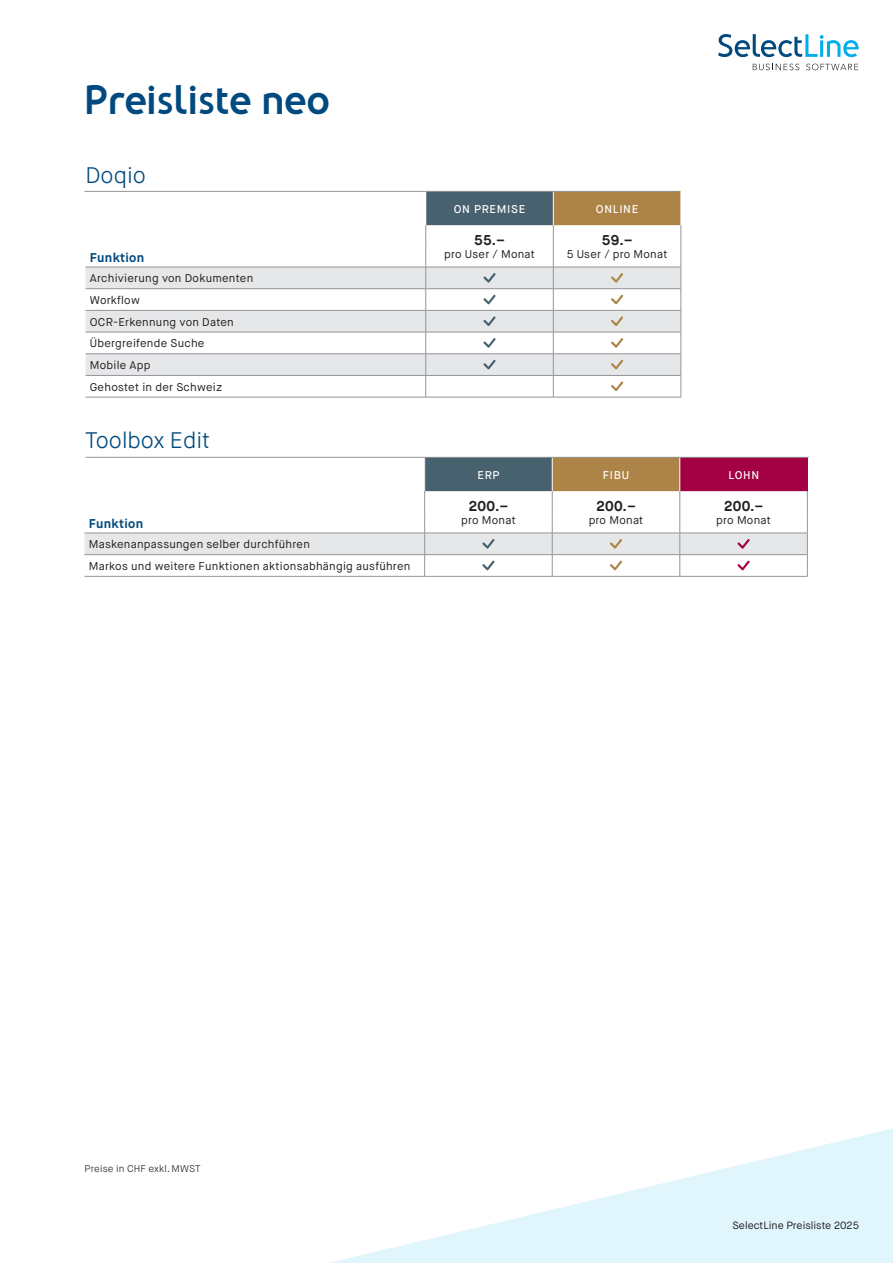
<style>
.page{position:relative;width:893px;height:1263px;background:#fff}
.page>*{position:absolute;margin:0;border:0;box-sizing:border-box;transform-origin:0 0}
.t1{font:700 37.5px "Nevo";letter-spacing:-.02em;color:#004a7f}
.t2{font:300 22.5px "Maison Neue";color:#004a7f}
.t3{font:700 14.25px "Maison Neue";letter-spacing:.02em;color:#231f20}
.t4{font:700 12.75px "Maison Neue";letter-spacing:.02em;color:#004a7f}
.t5{font:11.25px/21.8px "Maison Neue";letter-spacing:.02em;color:#231f20}
.t6{font:500 11.25px "Maison Neue";letter-spacing:.06em;color:#fff}
.t7{font:10.5px "Maison Neue";color:#231f20}
.t8{font:300 9.75px "Maison Neue";letter-spacing:.015em;color:#231f20}
</style>
<div class="page">
<svg style="left:330px;top:1128px;width:563px;height:135px"></svg>
<svg style="left:753px;top:64px;width:46px;height:6px"></svg>
<svg style="left:806px;top:64px;width:52px;height:6px"></svg>
<svg style="left:718px;top:34px;width:141px;height:23px"></svg>
<div style="left:426px;top:191px;width:127px;height:34px;background:#48616e"></div>
<div style="left:553px;top:191px;width:128px;height:34px;background:#ad8447"></div>
<svg style="left:86px;top:268px;width:339px;height:107px;fill:#e6e7e9"></svg>
<hr style="left:680px;top:191px;width:1px;height:34px;background:#fff">
<hr style="left:553px;top:191px;width:1px;height:34px;background:#fff">
<hr style="left:86px;top:267px;width:340px;height:1px;background:#939598">
<hr style="left:86px;top:288px;width:340px;height:1px;background:#939598">
<hr style="left:86px;top:310px;width:340px;height:1px;background:#939598">
<hr style="left:86px;top:332px;width:340px;height:1px;background:#939598">
<hr style="left:86px;top:353px;width:340px;height:1px;background:#939598">
<hr style="left:86px;top:375px;width:340px;height:1px;background:#939598">
<hr style="left:86px;top:397px;width:340px;height:1px;background:#939598">
<hr style="left:426px;top:397px;width:127px;height:1px;background:#939598">
<hr style="left:553px;top:397px;width:128px;height:1px;background:#939598">
<svg style="left:425px;top:225px;width:257px;height:172px"></svg>
<div style="left:425px;top:457px;width:127px;height:34px;background:#48616e"></div>
<div style="left:552px;top:457px;width:128px;height:34px;background:#ad8447"></div>
<div style="left:680px;top:457px;width:127px;height:34px;background:#a30143"></div>
<hr style="left:679px;top:457px;width:1px;height:34px;background:#fff">
<hr style="left:552px;top:457px;width:1px;height:34px;background:#fff">
<hr style="left:84px;top:576px;width:341px;height:1px;background:#939598">
<hr style="left:425px;top:576px;width:127px;height:1px;background:#939598">
<hr style="left:552px;top:576px;width:128px;height:1px;background:#939598">
<hr style="left:680px;top:576px;width:127px;height:1px;background:#939598">
<svg style="left:84px;top:491px;width:724px;height:85px"></svg>
<hr style="left:84px;top:191px;width:593px;height:1px;background:#939598">
<hr style="left:86px;top:457px;width:723px;height:1px;background:#939598">
<h1 class="t1" style="left:84px;top:77px;width:247px">Preisliste neo</h1>
<h2 class="t2" style="left:86px;top:161px;width:62px">Doqio</h2>
<p class="t6" style="left:454px;top:202px;width:73px">ON PREMISE</p>
<p class="t6" style="left:596px;top:202px;width:44px">ONLINE</p>
<p class="t3" style="left:474px;top:231px;width:32px">55.–</p>
<p class="t5" style="left:444px;top:244px;width:92px">pro User / Monat</p>
<p class="t3" style="left:602px;top:231px;width:32px">59.–</p>
<p class="t4" style="left:90px;top:249px;width:56px">Funktion</p>
<p class="t5" style="left:567px;top:244px;width:102px">5 User / pro Monat</p>
<p class="t5" style="left:90px;top:268px;width:165px">Archivierung von Dokumenten<br>Workflow<br>OCR-Erkennung von Daten<br>Übergreifende Suche<br>Mobile App<br>Gehostet in der Schweiz</p>
<h2 class="t2" style="left:85px;top:426px;width:127px">Toolbox Edit</h2>
<p class="t6" style="left:477px;top:467px;width:24px">ERP</p>
<p class="t6" style="left:603px;top:467px;width:28px">FIBU</p>
<p class="t6" style="left:728px;top:467px;width:32px">LOHN</p>
<p class="t3" style="left:469px;top:497px;width:41px">200.–</p>
<p class="t5" style="left:461px;top:510px;width:56px">pro Monat</p>
<p class="t3" style="left:596px;top:497px;width:41px">200.–</p>
<p class="t5" style="left:589px;top:510px;width:56px">pro Monat</p>
<p class="t3" style="left:724px;top:497px;width:41px">200.–</p>
<p class="t4" style="left:89px;top:515px;width:56px">Funktion</p>
<p class="t5" style="left:716px;top:510px;width:56px">pro Monat</p>
<p class="t5" style="left:89px;top:533px;width:323px">Maskenanpassungen selber durchführen<br>Markos und weitere Funktionen aktionsabhängig ausführen</p>
<p class="t8" style="left:84px;top:1162px;width:118px">Preise in CHF exkl. MWST</p>
<p class="t7" style="left:732px;top:1219px;width:128px">SelectLine Preisliste 2025</p>
</div>
